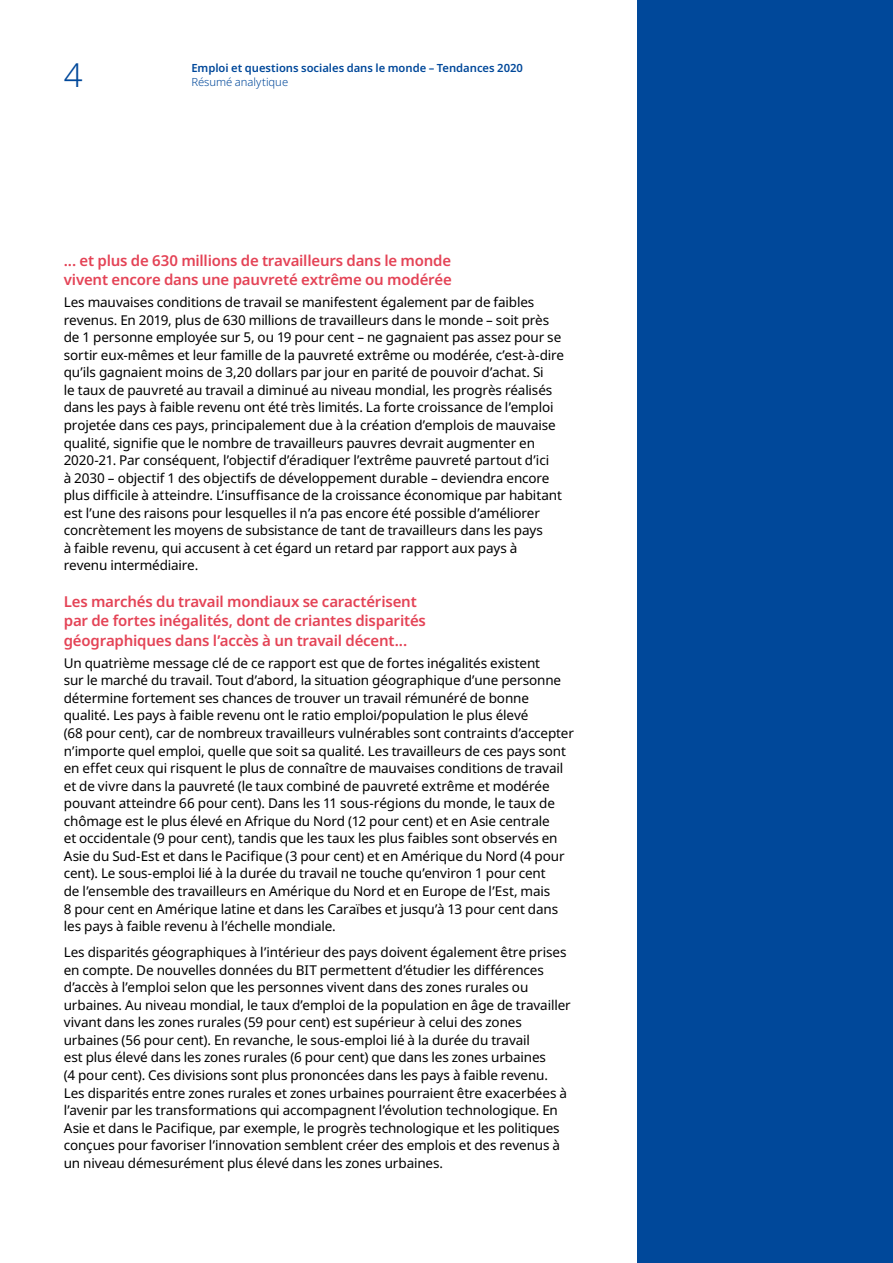
<style>
.page{position:relative;width:893px;height:1263px;background:#fff}
.page>*{position:absolute;margin:0;border:0;box-sizing:border-box;transform-origin:0 0}
.t1{font:300 33px "Noto Sans";color:#00489a}
.t2{font:600 15px/19.5px "Noto Sans";letter-spacing:-.015em;color:#e44356}
.t3{font:13.5px/17.5px "Noto Sans";letter-spacing:-.01em;color:#000}
.t4{font:600 11.25px "Noto Sans";color:#00489a}
.t5{font:300 11.25px "Noto Sans";color:#00489a}
</style>
<div class="page">
<div style="left:638px;top:0;width:255px;height:1263px;background:#00489a"></div>
<h1 class="t1" style="left:64px;top:52px;width:20px">4</h1>
<p class="t4" style="left:191px;top:60px;width:333px">Emploi et questions sociales dans le monde – Tendances 2020</p>
<p class="t5" style="left:191px;top:74px;width:98px">Résumé analytique</p>
<p class="t2" style="left:64px;top:251px;width:390px">... et plus de 630 millions de travailleurs dans le monde vivent encore dans une pauvreté extrême ou modérée</p>
<p class="t3" style="left:64px;top:294px;width:502px">Les mauvaises conditions de travail se manifestent également par de faibles revenus. En 2019, plus de 630 millions de travailleurs dans le monde – soit près de 1 personne employée sur 5, ou 19 pour cent – ne gagnaient pas assez pour se sortir eux-mêmes et leur famille de la pauvreté extrême ou modérée, c’est-à-dire qu’ils gagnaient moins de 3,20 dollars par jour en parité de pouvoir d’achat. Si<br>le taux de pauvreté au travail a diminué au niveau mondial, les progrès réalisés dans les pays à faible revenu ont été très limités. La forte croissance de l’emploi projetée dans ces pays, principalement due à la création d’emplois de mauvaise qualité, signifie que le nombre de travailleurs pauvres devrait augmenter en 2020-21. Par conséquent, l’objectif d’éradiquer l’extrême pauvreté partout d’ici<br>à 2030 – objectif 1 des objectifs de développement durable – deviendra encore plus difficile à atteindre. L’insuffisance de la croissance économique par habitant est l’une des raisons pour lesquelles il n’a pas encore été possible d’améliorer concrètement les moyens de subsistance de tant de travailleurs dans les pays<br>à faible revenu, qui accusent à cet égard un retard par rapport aux pays à revenu intermédiaire.</p>
<p class="t2" style="left:64px;top:592px;width:364px">Les marchés du travail mondiaux se caractérisent par de fortes inégalités, dont de criantes disparités géographiques dans l’accès à un travail décent...</p>
<p class="t3" style="left:64px;top:654px;width:512px">Un quatrième message clé de ce rapport est que de fortes inégalités existent<br>sur le marché du travail. Tout d’abord, la situation géographique d’une personne détermine fortement ses chances de trouver un travail rémunéré de bonne qualité. Les pays à faible revenu ont le ratio emploi/population le plus élevé<br>(68 pour cent), car de nombreux travailleurs vulnérables sont contraints d’accepter n’importe quel emploi, quelle que soit sa qualité. Les travailleurs de ces pays sont en effet ceux qui risquent le plus de connaître de mauvaises conditions de travail et de vivre dans la pauvreté (le taux combiné de pauvreté extrême et modérée pouvant atteindre 66 pour cent). Dans les 11 sous-régions du monde, le taux de chômage est le plus élevé en Afrique du Nord (12 pour cent) et en Asie centrale<br>et occidentale (9 pour cent), tandis que les taux les plus faibles sont observés en Asie du Sud-Est et dans le Pacifique (3 pour cent) et en Amérique du Nord (4 pour cent). Le sous-emploi lié à la durée du travail ne touche qu’environ 1 pour cent<br>de l’ensemble des travailleurs en Amérique du Nord et en Europe de l’Est, mais<br>8 pour cent en Amérique latine et dans les Caraïbes et jusqu’à 13 pour cent dans les pays à faible revenu à l’échelle mondiale.</p>
<p class="t3" style="left:64px;top:944px;width:508px">Les disparités géographiques à l’intérieur des pays doivent également être prises en compte. De nouvelles données du BIT permettent d’étudier les différences d’accès à l’emploi selon que les personnes vivent dans des zones rurales ou urbaines. Au niveau mondial, le taux d’emploi de la population en âge de travailler vivant dans les zones rurales (59 pour cent) est supérieur à celui des zones urbaines (56 pour cent). En revanche, le sous-emploi lié à la durée du travail<br>est plus élevé dans les zones rurales (6 pour cent) que dans les zones urbaines<br>(4 pour cent). Ces divisions sont plus prononcées dans les pays à faible revenu.<br>Les disparités entre zones rurales et zones urbaines pourraient être exacerbées à l’avenir par les transformations qui accompagnent l’évolution technologique. En Asie et dans le Pacifique, par exemple, le progrès technologique et les politiques conçues pour favoriser l’innovation semblent créer des emplois et des revenus à un niveau démesurément plus élevé dans les zones urbaines.</p>
</div>
